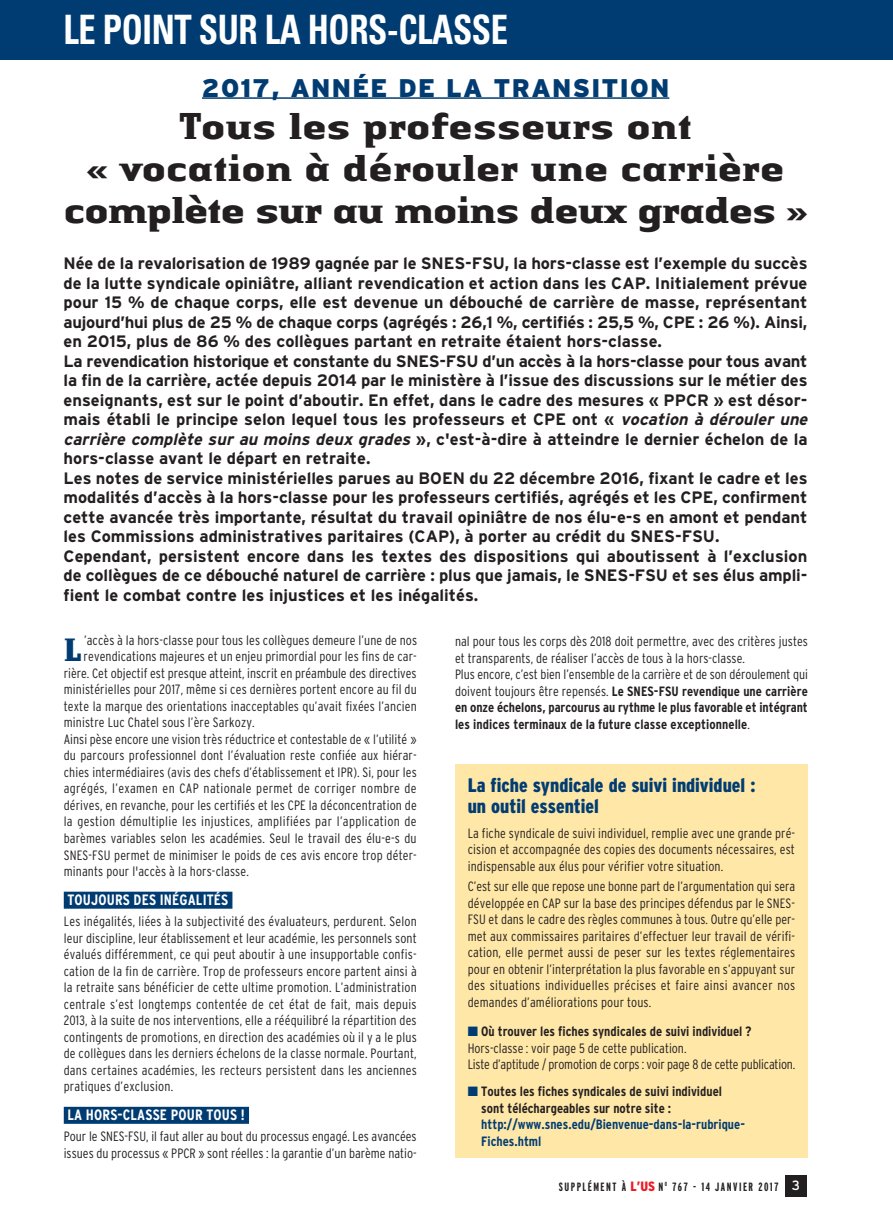
<style>
.page{position:relative;width:893px;height:1221px;background:#fff}
.page>*{position:absolute;margin:0;border:0;box-sizing:border-box;transform-origin:0 0}
.t1{font:700 condensed 40.5px "Univers";letter-spacing:-.01em;color:#fff;scale:.85 1}
.t2{font:700 39px/42px "Authentic Small Ser LT";letter-spacing:-.02em;color:#231f20;text-align:center}
.t3{font:700 33.6px "Authentic Small Ser LT";color:#003c72}
.t4{font:900 25.5px "Interstate";letter-spacing:.05em;color:#003c72}
.t5{font:900 condensed 19.5px/21px "Interstate";color:#003c72}
.t6{font:700 16.5px/19.5px "Interstate";color:#231f20}
.t7{font:700 condensed 15px "Interstate";letter-spacing:.01em;color:#fff}
.t8{font:300 condensed 13.5px/16.5px "Interstate";letter-spacing:.01em;color:#231f20;text-align:justify}
.t9{font:300 condensed 13.5px/16.5px "Interstate";letter-spacing:-.015em;color:#231f20}
.t10{font:700 condensed 13.5px/16.5px "Interstate";color:#231f20}
.t11{font:700 extra-condensed 12px "Interstate";letter-spacing:.125em;color:#231f20}
.s1{font-style:italic}
.s2{color:#003c72}
.s3{font-weight:700}
.s4{font-weight:900;font-stretch:condensed;font-size:13.5px;color:#ed1c24}
.s5{font-weight:400;font-stretch:normal;font-size:13.5px;color:#fff}
</style>
<div class="page">
<div style="left:0;top:0;width:893px;height:60px;background:#003c72"></div>
<div style="left:785px;top:1175px;width:21px;height:21px;background:#231f20"></div>
<hr style="left:202px;top:97px;width:467px;height:2px;background:#003c72">
<div style="left:64px;top:891px;width:168px;height:17px;background:#003c72"></div>
<div style="left:64px;top:1106px;width:185px;height:17px;background:#003c72"></div>
<div style="left:455px;top:764px;width:353px;height:393px;background:#ffe7a7"></div>
<p class="t1" style="left:64px;top:15px;width:525px">LE POINT SUR LA HORS-CLASSE</p>
<p class="t4" style="left:202px;top:79px;width:469px">2017, ANNÉE DE LA TRANSITION</p>
<p class="t2" style="left:64px;top:109px;width:746px">Tous les professeurs ont<br>« vocation à dérouler une carrière complète sur au moins deux grades »</p>
<p class="t6" style="left:64px;top:255px;width:749px">Née de la revalorisation de 1989 gagnée par le SNES-FSU, la hors-classe est l’exemple du succès de la lutte syndicale opiniâtre, alliant revendication et action dans les CAP. Initialement prévue pour 15 % de chaque corps, elle est devenue un débouché de carrière de masse, représentant aujourd’hui plus de 25 % de chaque corps (agrégés : 26,1 %, certifiés : 25,5 %, CPE : 26 %). Ainsi, en 2015, plus de 86 % des collègues partant en retraite étaient hors-classe.<br>La revendication historique et constante du SNES-FSU d’un accès à la hors-classe pour tous avant la fin de la carrière, actée depuis 2014 par le ministère à l’issue des discussions sur le métier des enseignants, est sur le point d’aboutir. En effet, dans le cadre des mesures « PPCR » est désor&shy;mais établi le principe selon lequel tous les professeurs et CPE ont « <span class="s1">vocation à dérouler une carrière complète sur au moins deux grades</span> », c'est-à-dire à atteindre le dernier échelon de la hors-classe avant le départ en retraite.<br>Les notes de service ministérielles parues au BOEN du 22 décembre 2016, fixant le cadre et les modalités d’accès à la hors-classe pour les professeurs certifiés, agrégés et les CPE, confirment cette avancée très importante, résultat du travail opiniâtre de nos élu-e-s en amont et pendant les Commissions administratives paritaires (CAP), à porter au crédit du SNES-FSU.<br>Cependant, persistent encore dans les textes des dispositions qui aboutissent à l’exclusion de collègues de ce débouché naturel de carrière : plus que jamais, le SNES-FSU et ses élus ampli&shy;fient le combat contre les injustices et les inégalités.</p>
<p class="t3" style="left:63px;top:637px;width:19px">L</p>
<p class="t8" style="left:84px;top:633px;width:335px">’accès à la hors-classe pour tous les collègues demeure l’une de nos</p>
<p class="t8" style="left:84px;top:649px;width:335px">revendications majeures et un enjeu primordial pour les fins de car-</p>
<p class="t8" style="left:64px;top:666px;width:354px">rière. Cet objectif est presque atteint, inscrit en préambule des directives</p>
<p class="t8" style="left:64px;top:682px;width:354px">ministérielles pour 2017, même si ces dernières portent encore au fil du</p>
<p class="t8" style="left:64px;top:699px;width:354px">texte la marque des orientations inacceptables qu’avait fixées l’ancien</p>
<p class="t8" style="left:64px;top:715px;width:192px">ministre Luc Chatel sous l’ère Sarkozy.</p>
<p class="t8" style="left:64px;top:732px;width:354px">Ainsi pèse encore une vision très réductrice et contestable de « l’utilité »</p>
<p class="t8" style="left:64px;top:748px;width:354px">du parcours professionnel dont l’évaluation reste confiée aux hiérar-</p>
<p class="t8" style="left:64px;top:765px;width:354px">chies intermédiaires (avis des chefs d’établissement et IPR). Si, pour les</p>
<p class="t8" style="left:64px;top:781px;width:354px">agrégés, l’examen en CAP nationale permet de corriger nombre de</p>
<p class="t8" style="left:64px;top:798px;width:354px">dérives, en revanche, pour les certifiés et les CPE la déconcentration de</p>
<p class="t8" style="left:64px;top:814px;width:354px">la gestion démultiplie les injustices, amplifiées par l’application de</p>
<p class="t8" style="left:64px;top:831px;width:354px">barèmes variables selon les académies. Seul le travail des élu-e-s du</p>
<p class="t8" style="left:64px;top:847px;width:354px">SNES-FSU permet de minimiser le poids de ces avis encore trop déter-</p>
<p class="t8" style="left:64px;top:864px;width:187px">minants pour l'accès à la hors-classe.</p>
<p class="t7" style="left:67px;top:894px;width:167px">TOUJOURS DES INÉGALITÉS<span class="s2">I</span></p>
<p class="t8" style="left:64px;top:914px;width:354px">Les inégalités, liées à la subjectivité des évaluateurs, perdurent. Selon leur discipline, leur établissement et leur académie, les personnels sont évalués différemment, ce qui peut aboutir à une insupportable confis&shy;cation de la fin de carrière. Trop de professeurs encore partent ainsi à la retraite sans bénéficier de cette ultime promotion. L’administration centrale s’est longtemps contentée de cet état de fait, mais depuis 2013, à la suite de nos interventions, elle a rééquilibré la répartition des contingents de promotions, en direction des académies où il y a le plus de collègues dans les derniers échelons de la classe normale. Pourtant, dans certaines académies, les recteurs persistent dans les anciennes pratiques d’exclusion.</p>
<p class="t7" style="left:67px;top:1109px;width:183px">LA HORS-CLASSE POUR TOUS !<span class="s2">I</span></p>
<p class="t8" style="left:64px;top:1129px;width:354px">Pour le SNES-FSU, il faut aller au bout du processus engagé. Les avancées issues du processus « PPCR » sont réelles : la garantie d’un barème natio-</p>
<p class="t8" style="left:455px;top:634px;width:354px;text-align:left">nal pour tous les corps dès 2018 doit permettre, avec des critères justes et transparents, de réaliser l’accès de tous à la hors-classe.<br>Plus encore, c’est bien l’ensemble de la carrière et de son déroulement qui doivent toujours être repensés. <span class="s3">Le SNES-FSU revendique une carrière en onze échelons, parcourus au rythme le plus favorable et intégrant les indices terminaux de la future classe exceptionnelle</span>.</p>
<p class="t5" style="left:468px;top:775px;width:289px">La fiche syndicale de suivi individuel : un outil essentiel</p>
<p class="t8" style="left:468px;top:825px;width:329px">La fiche syndicale de suivi individuel, remplie avec une grande pré&shy;cision et accompagnée des copies des documents nécessaires, est indispensable aux élus pour vérifier votre situation.</p>
<p class="t8" style="left:468px;top:879px;width:329px">C’est sur elle que repose une bonne part de l’argumentation qui sera développée en CAP sur la base des principes défendus par le SNES-FSU et dans le cadre des règles communes à tous. Outre qu’elle per&shy;met aux commissaires paritaires d’effectuer leur travail de vérifi&shy;cation, elle permet aussi de peser sur les textes réglementaires pour en obtenir l’interprétation la plus favorable en s’appuyant sur des situations individuelles précises et faire ainsi avancer nos demandes d’améliorations pour tous.</p>
<p class="t9" style="left:468px;top:1024px;width:329px"><span class="s2">■</span> <span class="s3">Où trouver les fiches syndicales de suivi individuel ?<br></span>Hors-classe : voir page 5 de cette publication.<br>Liste d’aptitude / promotion de corps : voir page 8 de cette publication.</p>
<p class="t10" style="left:481px;top:1084px;width:265px;text-indent:-13px"><span class="s2">■</span> Toutes les fiches syndicales de suivi individuel sont téléchargeables sur notre site : <span class="s2">http://www.snes.edu/Bienvenue-dans-la-rubrique-Fiches.html</span></p>
<p class="t11" style="left:559px;top:1182px;width:243px">SUPPLÉMENT À <span class="s4">L’US</span> N <sup>O</sup> 767 - 14 JANVIER 2017 <span class="s5">3</span></p>
</div>
